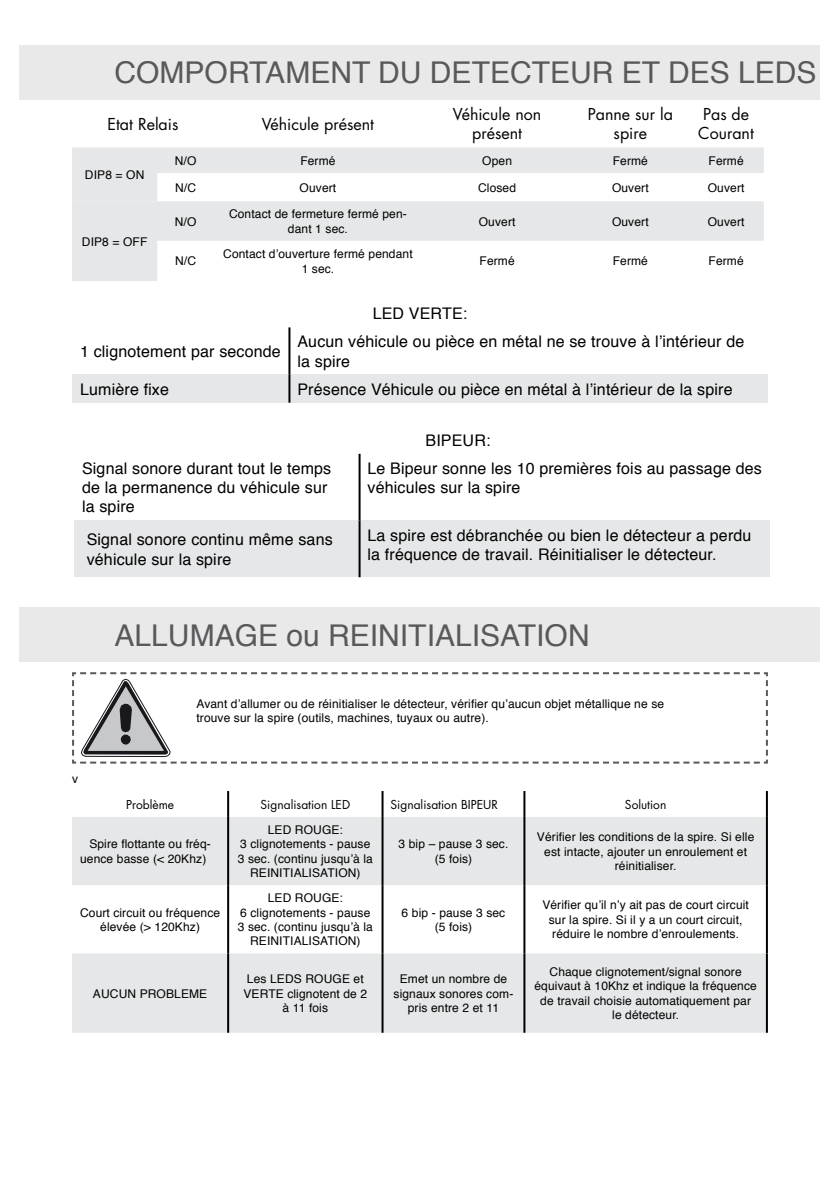
<style>
.page{position:relative;width:840px;height:1191px;background:#fff}
.page>*{position:absolute;margin:0;border:0;box-sizing:border-box;transform-origin:0 0}
.t1{font:30px "Helvetica";color:#58595b}
.t2{font:16px/19.2px "Helvetica";letter-spacing:.01em;color:#000}
.t3{font:16px/19.2px "Futura Std";color:#000;text-align:center}
.t4{font:12px/14.4px "Helvetica";letter-spacing:.01em;color:#000;text-align:center}
.t5{font:12px "Futura Std";color:#000}
</style>
<div class="page">
<div style="left:20px;top:45px;width:799px;height:54px;background:#e9e9ea"></div>
<svg style="left:72px;top:147px;width:691px;height:54px"></svg>
<svg style="left:72px;top:201px;width:691px;height:80px;fill:#e6e7e8"></svg>
<svg style="left:72px;top:817px;width:693px;height:215px;fill:#e6e7e8"></svg>
<hr style="left:227px;top:791px;width:2px;height:26px;background:#000">
<hr style="left:381px;top:791px;width:2px;height:26px;background:#000">
<hr style="left:523px;top:791px;width:2px;height:26px;background:#000">
<hr style="left:227px;top:817px;width:2px;height:68px;background:#000">
<hr style="left:381px;top:817px;width:2px;height:68px;background:#000">
<hr style="left:523px;top:817px;width:2px;height:68px;background:#000">
<hr style="left:227px;top:885px;width:2px;height:68px;background:#000">
<hr style="left:381px;top:885px;width:2px;height:68px;background:#000">
<hr style="left:523px;top:885px;width:2px;height:68px;background:#000">
<hr style="left:227px;top:953px;width:2px;height:79px;background:#000">
<hr style="left:381px;top:953px;width:2px;height:79px;background:#000">
<hr style="left:523px;top:953px;width:2px;height:79px;background:#000">
<hr style="left:765px;top:791px;width:2px;height:26px;background:#000">
<hr style="left:765px;top:817px;width:2px;height:68px;background:#000">
<hr style="left:765px;top:885px;width:2px;height:68px;background:#000">
<hr style="left:765px;top:953px;width:2px;height:79px;background:#000">
<div style="left:20px;top:608px;width:799px;height:54px;background:#e9e9ea"></div>
<div style="left:72px;top:374px;width:217px;height:28px;background:#e6e7e8"></div>
<div style="left:289px;top:374px;width:478px;height:28px;background:#e6e7e8"></div>
<hr style="left:288px;top:327px;width:2px;height:47px;background:#000">
<hr style="left:288px;top:374px;width:2px;height:28px;background:#000">
<div style="left:74px;top:520px;width:285px;height:57px;background:#e6e7e8"></div>
<div style="left:359px;top:520px;width:410px;height:57px;background:#e6e7e8"></div>
<hr style="left:358px;top:454px;width:2px;height:66px;background:#000">
<hr style="left:358px;top:520px;width:2px;height:57px;background:#000">
<svg style="left:72px;top:672px;width:696px;height:92px"></svg>
<h1 class="t1" style="left:114px;top:50px;width:703px">COMPORTAMENT DU DETECTEUR ET DES LEDS</h1>
<h2 class="t3" style="left:107px;top:114px;width:72px">Etat Relais</h2>
<h2 class="t3" style="left:262px;top:114px;width:114px">Véhicule présent</h2>
<h2 class="t3" style="left:452px;top:105px;width:90px">Véhicule non présent</h2>
<h2 class="t3" style="left:587px;top:105px;width:87px">Panne sur la spire</h2>
<h2 class="t3" style="left:698px;top:105px;width:57px;text-align:left">Pas de<br>Courant</h2>
<p class="t4" style="left:85px;top:168px;width:61px">DIP8 = ON</p>
<p class="t4" style="left:175px;top:154px;width:23px">N/O</p>
<p class="t4" style="left:300px;top:154px;width:37px">Fermé</p>
<p class="t4" style="left:482px;top:154px;width:31px">Open</p>
<p class="t4" style="left:612px;top:154px;width:37px">Fermé</p>
<p class="t4" style="left:708px;top:154px;width:37px">Fermé</p>
<p class="t4" style="left:175px;top:181px;width:22px">N/C</p>
<p class="t4" style="left:299px;top:181px;width:38px">Ouvert</p>
<p class="t4" style="left:478px;top:181px;width:39px">Closed</p>
<p class="t4" style="left:611px;top:181px;width:38px">Ouvert</p>
<p class="t4" style="left:707px;top:181px;width:38px">Ouvert</p>
<p class="t4" style="left:82px;top:235px;width:67px">DIP8 = OFF</p>
<p class="t4" style="left:175px;top:214px;width:23px">N/O</p>
<p class="t4" style="left:229px;top:207px;width:179px">Contact de fermeture fermé pen&shy;dant 1 sec.</p>
<p class="t4" style="left:478px;top:214px;width:38px">Ouvert</p>
<p class="t4" style="left:611px;top:214px;width:38px">Ouvert</p>
<p class="t4" style="left:707px;top:214px;width:38px">Ouvert</p>
<p class="t4" style="left:175px;top:254px;width:22px">N/C</p>
<p class="t4" style="left:223px;top:247px;width:191px">Contact d’ouverture fermé pendant<br>1 sec.</p>
<p class="t4" style="left:479px;top:254px;width:37px">Fermé</p>
<p class="t4" style="left:612px;top:254px;width:37px">Fermé</p>
<p class="t4" style="left:708px;top:254px;width:37px">Fermé</p>
<h2 class="t2" style="left:372px;top:305px;width:96px">LED VERTE:</h2>
<h2 class="t2" style="left:80px;top:342px;width:202px">1 clignotement par seconde</h2>
<h2 class="t2" style="left:297px;top:333px;width:448px">Aucun véhicule ou pièce en métal ne se trouve à l’intérieur de la spire</h2>
<h2 class="t2" style="left:80px;top:380px;width:90px">Lumière fixe</h2>
<h2 class="t2" style="left:297px;top:380px;width:436px">Présence Véhicule ou pièce en métal à l’intérieur de la spire</h2>
<h2 class="t2" style="left:425px;top:431px;width:66px">BIPEUR:</h2>
<h2 class="t2" style="left:82px;top:459px;width:250px">Signal sonore durant tout le temps de la permanence du véhicule sur la spire</h2>
<h2 class="t2" style="left:367px;top:459px;width:395px">Le Bipeur sonne les 10 premières fois au passage des véhicules sur la spire</h2>
<h2 class="t2" style="left:87px;top:530px;width:247px">Signal sonore continu même sans véhicule sur la spire</h2>
<h2 class="t2" style="left:367px;top:526px;width:385px">La spire est débranchée ou bien le détecteur a perdu la fréquence de travail. Réinitialiser le détecteur.</h2>
<h1 class="t1" style="left:114px;top:612px;width:476px">ALLUMAGE ou REINITIALISATION</h1>
<p class="t4" style="left:72px;top:772px;width:7px">v</p>
<p class="t4" style="left:196px;top:697px;width:469px;text-align:left">Avant d’allumer ou de réinitialiser le détecteur, vérifier qu’aucun objet métallique ne se trouve sur la spire (outils, machines, tuyaux ou autre).</p>
<p class="t5" style="left:126px;top:797px;width:50px">Problème</p>
<p class="t5" style="left:260px;top:797px;width:91px">Signalisation LED</p>
<p class="t5" style="left:390px;top:797px;width:109px">Signalisation BIPEUR</p>
<p class="t5" style="left:624px;top:797px;width:43px">Solution</p>
<p class="t4" style="left:80px;top:837px;width:132px;text-align:left;text-indent:9px">Spire flottante ou fréq&shy;uence basse (&lt; 20Khz)</p>
<p class="t4" style="left:237px;top:823px;width:137px">LED ROUGE:<br>3 clignotements - pause<br>3 sec. (continu jusqu’à la<br>REINITIALISATION)</p>
<p class="t4" style="left:398px;top:837px;width:111px">3 bip – pause 3 sec. (5 fois)</p>
<p class="t4" style="left:536px;top:830px;width:219px">Vérifier les conditions de la spire. Si elle est intacte, ajouter un enroulement et réinitialiser.</p>
<p class="t4" style="left:80px;top:905px;width:141px">Court circuit ou fréquence élevée (&gt; 120Khz)</p>
<p class="t4" style="left:93px;top:986px;width:116px">AUCUN PROBLEME</p>
<p class="t4" style="left:237px;top:891px;width:137px">LED ROUGE:<br>6 clignotements - pause<br>3 sec. (continu jusqu’à la<br>REINITIALISATION)</p>
<p class="t4" style="left:401px;top:905px;width:105px">6 bip - pause 3 sec (5 fois)</p>
<p class="t4" style="left:542px;top:898px;width:208px">Vérifier qu’il n’y ait pas de court circuit sur la spire. Si il y a un court circuit, réduire le nombre d’enroulements.</p>
<p class="t4" style="left:243px;top:972px;width:125px">Les LEDS ROUGE et<br>VERTE clignotent de 2 à 11 fois</p>
<p class="t4" style="left:393px;top:972px;width:121px">Emet un nombre de signaux sonores com&shy;pris entre 2 et 11</p>
<p class="t4" style="left:534px;top:965px;width:224px">Chaque clignotement/signal sonore équivaut à 10Khz et indique la fréquence de travail choisie automatiquement par le détecteur.</p>
</div>
